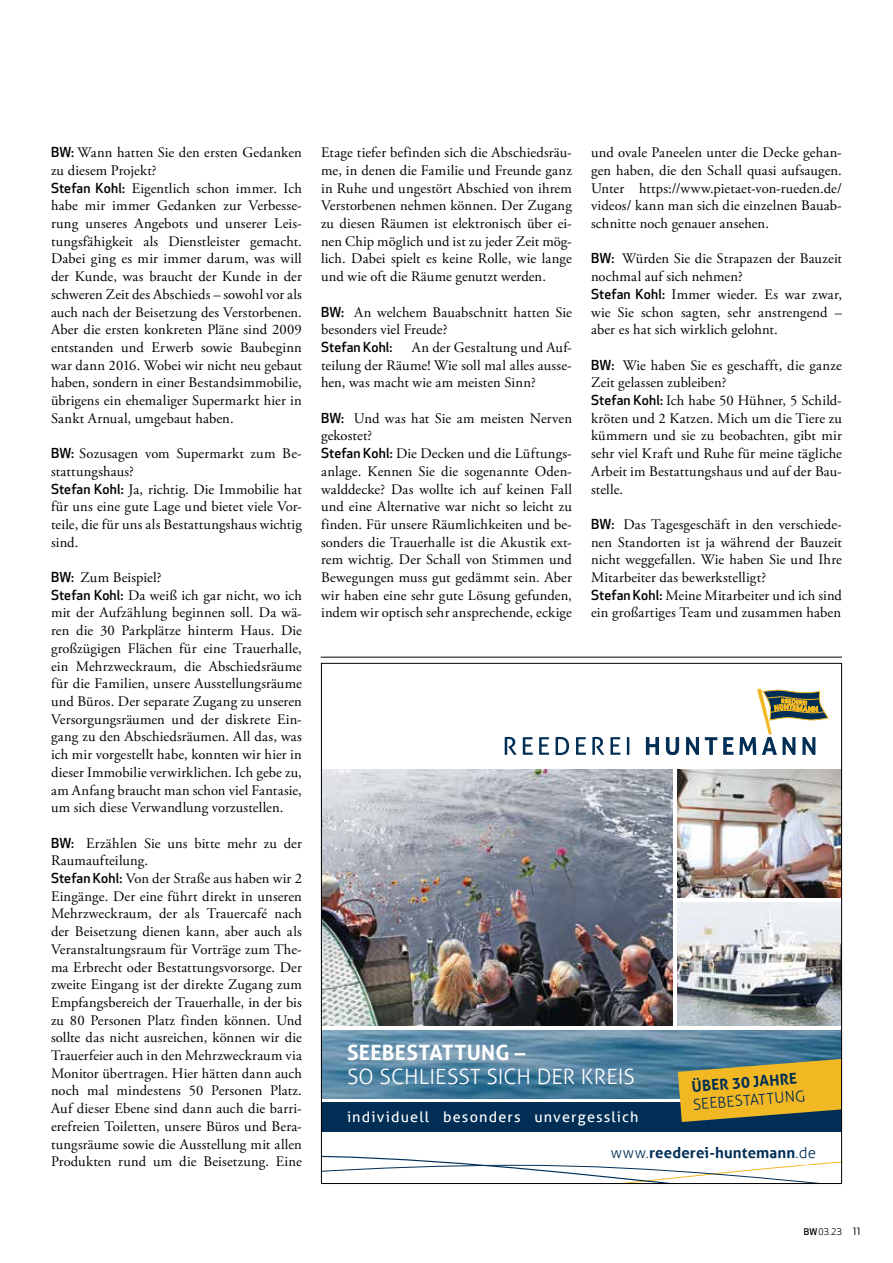
<style>
.page{position:relative;width:893px;height:1263px;background:#fff}
.page>*{position:absolute;margin:0;border:0;box-sizing:border-box;transform-origin:0 0}
.t1{font:300 21px "Aller";color:#fff}
.t2{font:700 21px "Aller";letter-spacing:.015em;color:#fff}
.t3{font:700 15px "Aller";letter-spacing:.005em;color:#002e55}
.t4{font:300 15px "Aller";color:#002e55}
.t5{font:14.55px/17.7px "Adobe Garamond Pro";letter-spacing:.01em;color:#000}
.t6{font:14.4px "Aller";letter-spacing:.08em;color:#fff}
.t7{font:500 13.5px "Apex New";letter-spacing:.01em;color:#000}
.t8{font:9px "Apex New";color:#000}
.s1{font-family:"Apex New";font-weight:500;font-size:13.5px}
.s2{font-weight:300}
.s3{font-weight:500}
.s4{font-size:12px}
</style>
<div class="page">
<svg style="left:323px;top:1155px;width:517px;height:27px"></svg>
<img style="left:323px;top:770px;width:350px;height:256px">
<img style="left:323px;top:1030px;width:517px;height:69px">
<img style="left:678px;top:902px;width:162px;height:124px">
<div style="left:321px;top:1102px;width:521px;height:30px;background:#002e55"></div>
<img style="left:678px;top:770px;width:162px;height:128px">
<svg style="left:505px;top:688px;width:324px;height:67px"></svg>
<svg style="left:678px;top:1059px;width:162px;height:63px"></svg>
<hr style="left:321px;top:657px;width:521px;height:1px;background:#000">
<p class="t5" style="left:51px;top:144px;width:252px"><span class="s1">BW:</span> Wann hatten Sie den ersten Gedanken zu diesem Projekt?<br><span class="s1">Stefan Kohl:</span> Eigentlich schon immer. Ich habe mir immer Gedanken zur Verbesse&shy;rung unseres Angebots und unserer Leis&shy;tungsfähigkeit als Dienstleister gemacht.<br>Dabei ging es mir immer darum, was will der Kunde, was braucht der Kunde in der schweren Zeit des Abschieds – sowohl vor als auch nach der Beisetzung des Verstorbenen.<br>Aber die ersten konkreten Pläne sind 2009 entstanden und Erwerb sowie Baubeginn war dann 2016. Wobei wir nicht neu gebaut haben, sondern in einer Bestandsimmobilie, übrigens ein ehemaliger Supermarkt hier in Sankt Arnual, umgebaut haben.</p>
<p class="t5" style="left:51px;top:445px;width:252px"><span class="s1">BW:</span> Sozusagen vom Supermarkt zum Be&shy;stattungshaus?<br><span class="s1">Stefan Kohl:</span> Ja, richtig. Die Immobilie hat für uns eine gute Lage und bietet viele Vor&shy;teile, die für uns als Bestattungshaus wichtig sind.</p>
<p class="t5" style="left:51px;top:569px;width:252px"><span class="s1">BW:</span> Zum Beispiel?<br><span class="s1">Stefan Kohl:</span> Da weiß ich gar nicht, wo ich mit der Aufzählung beginnen soll. Da wä&shy;ren die 30 Parkplätze hinterm Haus. Die großzügigen Flächen für eine Trauerhalle, ein Mehrzweckraum, die Abschiedsräume für die Familien, unsere Ausstellungsräume und Büros. Der separate Zugang zu unseren Versorgungsräumen und der diskrete Ein&shy;gang zu den Abschiedsräumen. All das, was ich mir vorgestellt habe, konnten wir hier in dieser Immobilie verwirklichen. Ich gebe zu, am Anfang braucht man schon viel Fantasie, um sich diese Verwandlung vorzustellen.</p>
<p class="t5" style="left:51px;top:835px;width:252px"><span class="s1">BW:</span> Erzählen Sie uns bitte mehr zu der Raumaufteilung.<br><span class="s1">Stefan Kohl:</span> Von der Straße aus haben wir 2<br>Eingänge. Der eine führt direkt in unseren Mehrzweckraum, der als Trauercafé nach der Beisetzung dienen kann, aber auch als Veranstaltungsraum für Vorträge zum The&shy;ma Erbrecht oder Bestattungsvorsorge. Der zweite Eingang ist der direkte Zugang zum Empfangsbereich der Trauerhalle, in der bis zu 80 Personen Platz finden können. Und sollte das nicht ausreichen, können wir die Trauerfeier auch in den Mehrzweckraum via Monitor übertragen. Hier hätten dann auch noch mal mindestens 50 Personen Platz.<br>Auf dieser Ebene sind dann auch die barri&shy;erefreien Toiletten, unsere Büros und Bera&shy;tungsräume sowie die Ausstellung mit allen Produkten rund um die Beisetzung. Eine</p>
<p class="t5" style="left:321px;top:144px;width:252px;text-align:justify">Etage tiefer befinden sich die Abschiedsräu&shy;me, in denen die Familie und Freunde ganz in Ruhe und ungestört Abschied von ihrem Verstorbenen nehmen können. Der Zugang zu diesen Räumen ist elektronisch über ei&shy;nen Chip möglich und ist zu jeder Zeit mög&shy;lich. Dabei spielt es keine Rolle, wie lange und wie oft die Räume genutzt werden.</p>
<p class="t5" style="left:321px;top:304px;width:252px"><span class="s1">BW:</span> An welchem Bauabschnitt hatten Sie besonders viel Freude?</p>
<p class="t7" style="left:321px;top:338px;width:73px">Stefan Kohl:</p>
<p class="t5" style="left:321px;top:339px;width:252px;text-align:justify;text-indent:91px">An der Gestaltung und Auf&shy;teilung der Räume! Wie soll mal alles ausse&shy;hen, was macht wie am meisten Sinn?</p>
<p class="t5" style="left:321px;top:410px;width:252px"><span class="s1">BW:</span> Und was hat Sie am meisten Nerven gekostet?<br><span class="s1">Stefan Kohl:</span> Die Decken und die Lüftungs&shy;anlage. Kennen Sie die sogenannte Oden&shy;walddecke? Das wollte ich auf keinen Fall und eine Alternative war nicht so leicht zu finden. Für unsere Räumlichkeiten und be&shy;sonders die Trauerhalle ist die Akustik ext&shy;rem wichtig. Der Schall von Stimmen und Bewegungen muss gut gedämmt sein. Aber wir haben eine sehr gute Lösung gefunden, indem wir optisch sehr ansprechende, eckige</p>
<p class="t5" style="left:591px;top:144px;width:252px;text-align:justify">und ovale Paneelen unter die Decke gehan&shy;gen haben, die den Schall quasi aufsaugen.<br>Unter https://www.pietaet-von-rueden.de/ videos/ kann man sich die einzelnen Bauab&shy;schnitte noch genauer ansehen.</p>
<p class="t5" style="left:591px;top:250px;width:252px"><span class="s1">BW:</span> Würden Sie die Strapazen der Bauzeit nochmal auf sich nehmen?<br><span class="s1">Stefan Kohl:</span> Immer wieder. Es war zwar, wie Sie schon sagten, sehr anstrengend – aber es hat sich wirklich gelohnt.</p>
<p class="t5" style="left:591px;top:357px;width:252px"><span class="s1">BW:</span> Wie haben Sie es geschafft, die ganze Zeit gelassen zubleiben?<br><span class="s1">Stefan Kohl:</span> Ich habe 50 Hühner, 5 Schild&shy;kröten und 2 Katzen. Mich um die Tiere zu kümmern und sie zu beobachten, gibt mir sehr viel Kraft und Ruhe für meine tägliche Arbeit im Bestattungshaus und auf der Bau&shy;stelle.</p>
<p class="t5" style="left:591px;top:516px;width:252px"><span class="s1">BW:</span> Das Tagesgeschäft in den verschiede&shy;nen Standorten ist ja während der Bauzeit nicht weggefallen. Wie haben Sie und Ihre Mitarbeiter das bewerkstelligt?<br><span class="s1">Stefan Kohl:</span> Meine Mitarbeiter und ich sind ein großartiges Team und zusammen haben</p>
<h1 class="t2" style="left:347px;top:1039px;width:180px">SEEBESTATTUNG –</h1>
<h1 class="t1" style="left:347px;top:1064px;width:289px">SO SCHLIESST SICH DER KREIS</h1>
<p class="t6" style="left:347px;top:1108px;width:293px">individuell besonders unvergesslich</p>
<p class="t3" style="left:691px;top:1077px;width:107px;rotate:-5deg">ÜBER 30 JAHRE</p>
<p class="t4" style="left:692px;top:1096px;width:114px;rotate:-5deg">SEEBESTATTUNG</p>
<p class="t3" style="left:611px;top:1143px;width:206px"><span class="s2">www.</span>reederei-huntemann<span class="s2">.de</span></p>
<p class="t8" style="left:804px;top:1226px;width:58px"><span class="s3">BW</span> 03.23 <span class="s4">11</span></p>
</div>
